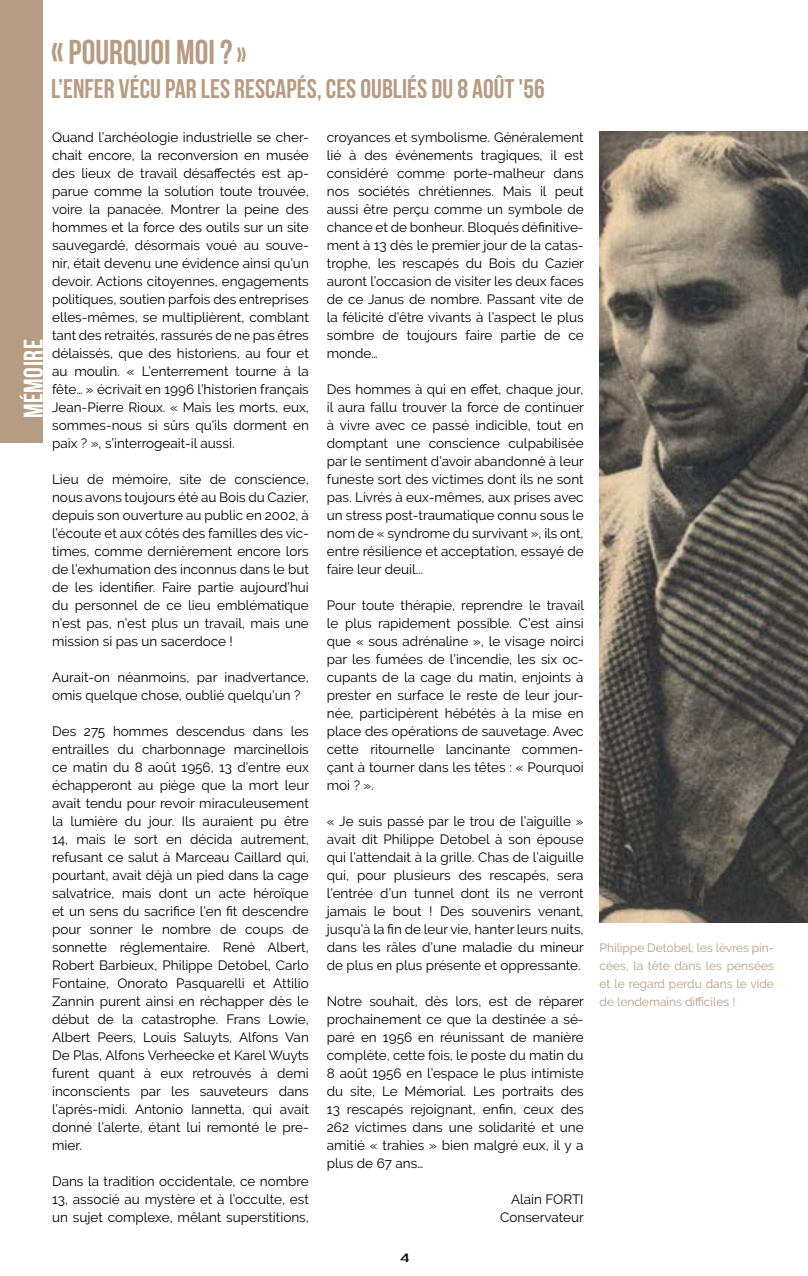
<style>
.page{position:relative;width:808px;height:1276px;background:#fff}
.page>*{position:absolute;margin:0;border:0;box-sizing:border-box;transform-origin:0 0}
.t1{font:700 34.5px "Bebas Neue";color:#b69c82}
.t2{font:700 27px "Bebas Neue";color:#b69c82}
.t3{font:700 27px "Bebas Neue";letter-spacing:.02em;color:#fff}
.t4{font:13.5px/18px "Raleway";color:#000;text-align:justify}
.t5{font:12px/18px "Raleway";color:#b69c82;text-align:justify}
.t6{font:12px "Bebas Neue";color:#000;scale:2 1}
.s1{font-size:27px}
</style>
<div class="page">
<img style="left:600px;top:131px;width:208px;height:791px">
<div style="left:0;top:0;width:43px;height:442px;background:#b69c82"></div>
<h1 class="t1" style="left:51px;top:33px;width:197px">« POURQUOI MOI ? <span class="s1">»</span></h1>
<h2 class="t2" style="left:51px;top:74px;width:495px">L’ENFER VÉCU PAR LES RESCAPÉS, CES OUBLIÉS DU 8 AOÛT '56</h2>
<h2 class="t3" style="left:19px;top:418px;width:81px;rotate:-90deg">MÉMOIRE</h2>
<p class="t4" style="left:52px;top:128px;width:258px">Quand l’archéologie industrielle se cher&shy;chait encore, la reconversion en musée des lieux de travail désaffectés est ap&shy;parue comme la solution toute trouvée, voire la panacée. Montrer la peine des hommes et la force des outils sur un site sauvegardé, désormais voué au souve&shy;nir, était devenu une évidence ainsi qu’un devoir. Actions citoyennes, engagements politiques, soutien parfois des entreprises elles-mêmes, se multiplièrent, comblant tant des retraités, rassurés de ne pas êtres délaissés, que des historiens, au four et au moulin. « L’enterrement tourne à la fête… » écrivait en 1996 l’historien français Jean-Pierre Rioux. « Mais les morts, eux, sommes-nous si sûrs qu’ils dorment en paix ? », s’interrogeait-il aussi.</p>
<p class="t4" style="left:52px;top:470px;width:258px">Lieu de mémoire, site de conscience, nous avons toujours été au Bois du Cazier, depuis son ouverture au public en 2002, à l’écoute et aux côtés des familles des vic&shy;times, comme dernièrement encore lors de l’exhumation des inconnus dans le but de les identifier. Faire partie aujourd’hui du personnel de ce lieu emblématique n’est pas, n’est plus un travail, mais une mission si pas un sacerdoce !</p>
<p class="t4" style="left:52px;top:668px;width:258px">Aurait-on néanmoins, par inadvertance, omis quelque chose, oublié quelqu’un ?</p>
<p class="t4" style="left:52px;top:722px;width:259px">Des 275 hommes descendus dans les entrailles du charbonnage marcinellois ce matin du 8 août 1956, 13 d’entre eux échapperont au piège que la mort leur avait tendu pour revoir miraculeusement la lumière du jour. Ils auraient pu être 14, mais le sort en décida autrement, refusant ce salut à Marceau Caillard qui, pourtant, avait déjà un pied dans la cage salvatrice, mais dont un acte héroïque et un sens du sacrifice l’en fit descendre pour sonner le nombre de coups de sonnette réglementaire. René Albert, Robert Barbieux, Philippe Detobel, Carlo Fontaine, Onorato Pasquarelli et Attilio Zannin purent ainsi en réchapper dès le début de la catastrophe. Frans Lowie, Albert Peers, Louis Saluyts, Alfons Van De Plas, Alfons Verheecke et Karel Wuyts furent quant à eux retrouvés à demi inconscients par les sauveteurs dans l’après-midi. Antonio Iannetta, qui avait donné l’alerte, étant lui remonté le pre&shy;mier.</p>
<p class="t4" style="left:52px;top:1172px;width:258px">Dans la tradition occidentale, ce nombre 13, associé au mystère et à l’occulte, est un sujet complexe, mêlant superstitions,</p>
<p class="t4" style="left:327px;top:128px;width:259px">croyances et symbolisme. Généralement lié à des événements tragiques, il est considéré comme porte-malheur dans nos sociétés chrétiennes. Mais il peut aussi être perçu comme un symbole de chance et de bonheur. Bloqués définitive&shy;ment à 13 dès le premier jour de la catas&shy;trophe, les rescapés du Bois du Cazier auront l’occasion de visiter les deux faces de ce Janus de nombre. Passant vite de la félicité d’être vivants à l’aspect le plus sombre de toujours faire partie de ce monde…</p>
<p class="t4" style="left:327px;top:380px;width:259px">Des hommes à qui en effet, chaque jour, il aura fallu trouver la force de continuer à vivre avec ce passé indicible, tout en domptant une conscience culpabilisée par le sentiment d’avoir abandonné à leur funeste sort des victimes dont ils ne sont pas. Livrés à eux-mêmes, aux prises avec un stress post-traumatique connu sous le nom de « syndrome du survivant », ils ont, entre résilience et acceptation, essayé de faire leur deuil...</p>
<p class="t4" style="left:327px;top:596px;width:259px">Pour toute thérapie, reprendre le travail le plus rapidement possible. C’est ainsi que « sous adrénaline », le visage noirci par les fumées de l’incendie, les six oc&shy;cupants de la cage du matin, enjoints à prester en surface le reste de leur jour&shy;née, participèrent hébétés à la mise en place des opérations de sauvetage. Avec cette ritournelle lancinante commen&shy;çant à tourner dans les têtes : « Pourquoi moi ? ».</p>
<p class="t4" style="left:327px;top:812px;width:259px">« Je suis passé par le trou de l’aiguille » avait dit Philippe Detobel à son épouse qui l’attendait à la grille. Chas de l’aiguille qui, pour plusieurs des rescapés, sera l’entrée d’un tunnel dont ils ne verront jamais le bout ! Des souvenirs venant, jusqu’à la fin de leur vie, hanter leurs nuits, dans les râles d’une maladie du mineur de plus en plus présente et oppressante.</p>
<p class="t4" style="left:327px;top:992px;width:259px">Notre souhait, dès lors, est de réparer prochainement ce que la destinée a sé&shy;paré en 1956 en réunissant de manière complète, cette fois, le poste du matin du 8 août 1956 en l’espace le plus intimiste du site, Le Mémorial. Les portraits des 13 rescapés rejoignant, enfin, ceux des 262 victimes dans une solidarité et une amitié « trahies » bien malgré eux, il y a plus de 67 ans…</p>
<p class="t4" style="left:500px;top:1190px;width:85px;text-align:right">Alain FORTI<br>Conservateur</p>
<p class="t6" style="left:400px;top:1251px;width:6px">4</p>
<p class="t5" style="left:600px;top:938px;width:176px">Philippe Detobel, les lèvres pin&shy;cées, la tête dans les pensées et le regard perdu dans le vide de lendemains difficiles !</p>
</div>
